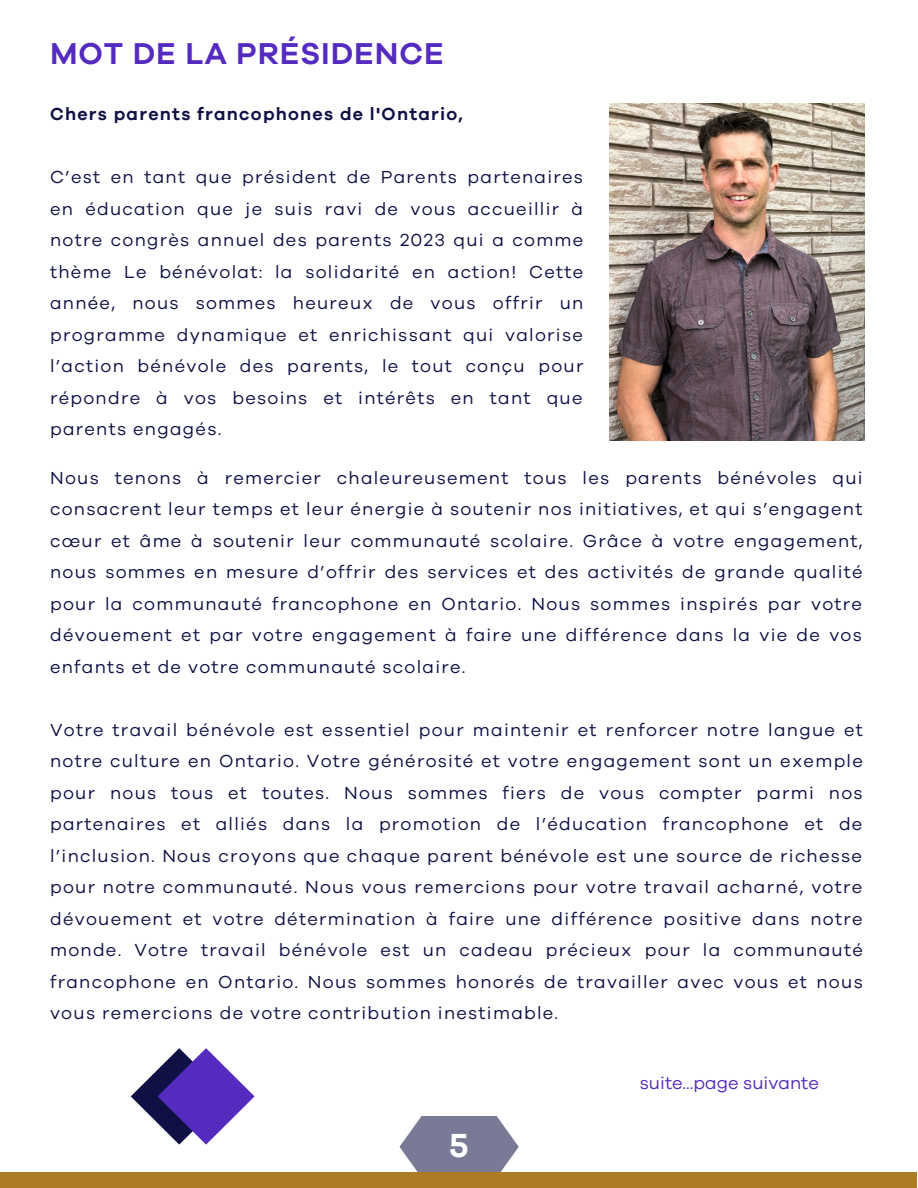
<style>
.page{position:relative;width:918px;height:1188px;background:#fff}
.page>*{position:absolute;margin:0;border:0;box-sizing:border-box;transform-origin:0 0}
.t1{font:600 34.5px "Galano Grotesque";color:#fff}
.t2{font:600 31.2px "Galano Grotesque";letter-spacing:.03em;color:#542abf}
.t3{font:18px/31.5px "Galano Grotesque";letter-spacing:.07em;color:#0f1144;text-align:justify}
.t4{font:600 18px "Galano Grotesque";letter-spacing:.07em;color:#0f1144}
.t5{font:18px "Galano Grotesque";color:#542abf}
</style>
<div class="page">
<img style="left:610px;top:104px;width:254px;height:336px">
<svg style="left:400px;top:1116px;width:119px;height:56px"></svg>
<div style="left:0;top:1172px;width:917px;height:16px;background:#ac7c24"></div>
<svg style="left:131px;top:1048px;width:123px;height:97px"></svg>
<h2 class="t2" style="left:50px;top:32px;width:395px">MOT DE LA PRÉSIDENCE</h2>
<p class="t4" style="left:50px;top:102px;width:415px">Chers parents francophones de l'Ontario,</p>
<p class="t3" style="left:50px;top:161px;width:535px">C’est en tant que président de Parents partenaires en éducation que je suis ravi de vous accueillir à notre congrès annuel des parents 2023 qui a comme thème Le bénévolat: la solidarité en action! Cette année, nous sommes heureux de vous offrir un programme dynamique et enrichissant qui valorise l’action bénévole des parents, le tout conçu pour répondre à vos besoins et intérêts en tant que parents engagés.</p>
<p class="t3" style="left:50px;top:462px;width:814px">Nous tenons à remercier chaleureusement tous les parents bénévoles qui consacrent leur temps et leur énergie à soutenir nos initiatives, et qui s’engagent cœur et âme à soutenir leur communauté scolaire. Grâce à votre engagement, nous sommes en mesure d’offrir des services et des activités de grande qualité pour la communauté francophone en Ontario. Nous sommes inspirés par votre dévouement et par votre engagement à faire une différence dans la vie de vos enfants et de votre communauté scolaire.</p>
<p class="t3" style="left:50px;top:714px;width:814px">Votre travail bénévole est essentiel pour maintenir et renforcer notre langue et notre culture en Ontario. Votre générosité et votre engagement sont un exemple pour nous tous et toutes. Nous sommes fiers de vous compter parmi nos partenaires et alliés dans la promotion de l’éducation francophone et de l’inclusion. Nous croyons que chaque parent bénévole est une source de richesse pour notre communauté. Nous vous remercions pour votre travail acharné, votre dévouement et votre détermination à faire une différence positive dans notre monde. Votre travail bénévole est un cadeau précieux pour la communauté francophone en Ontario. Nous sommes honorés de travailler avec vous et nous vous remercions de votre contribution inestimable.</p>
<h1 class="t1" style="left:449px;top:1122px;width:21px">5</h1>
<p class="t5" style="left:640px;top:1071px;width:181px">suite...page suivante</p>
</div>
